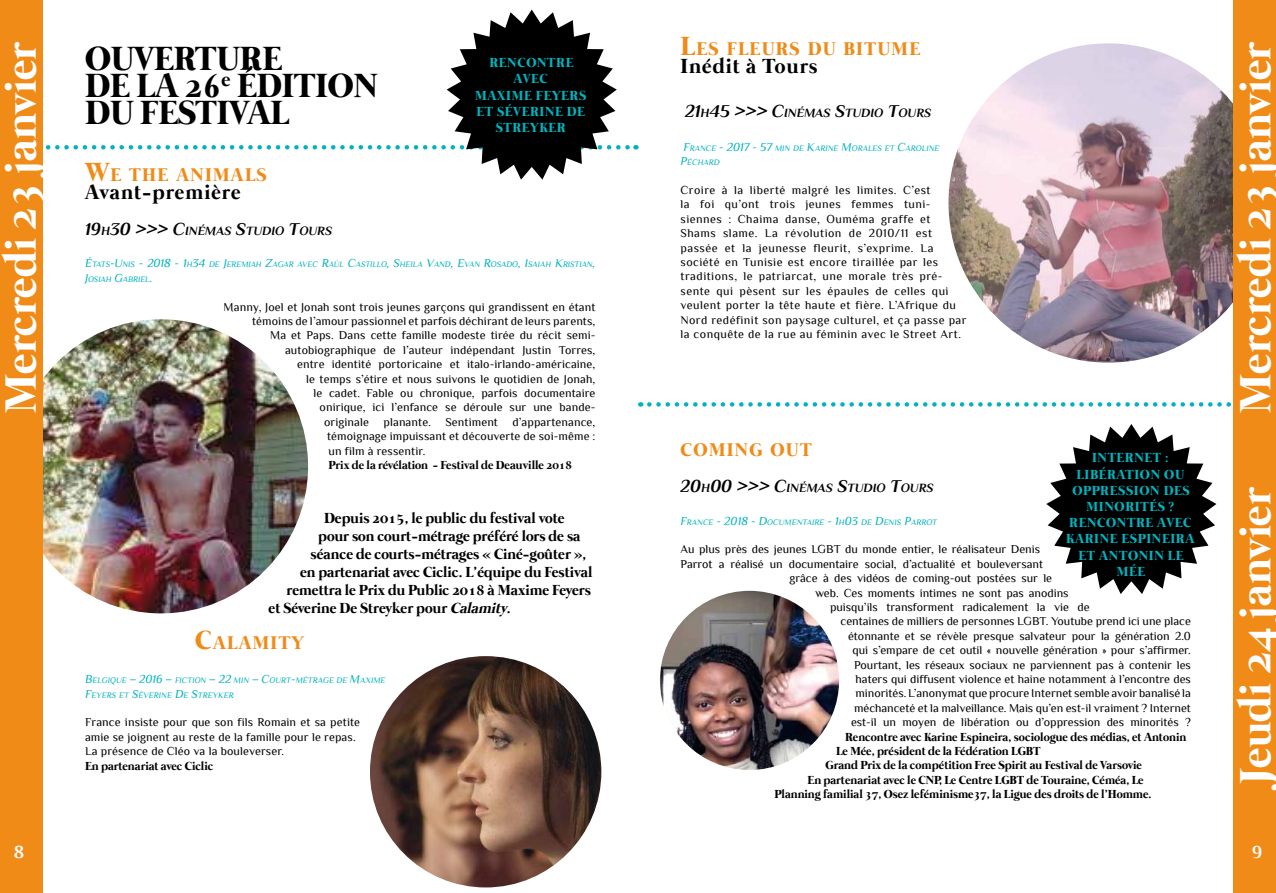
<style>
.page{position:relative;width:1276px;height:893px;background:#fff}
.page>*{position:absolute;margin:0;border:0;box-sizing:border-box;transform-origin:0 0}
.t1{font:700 45px "Mermaid";color:#fff}
.t2{font:700 34.5px/27px "Mermaid";color:#000}
.t3{font:700 21px "Mermaid";letter-spacing:.05em;color:#000}
.t4{font:700 18.9px "Mermaid";letter-spacing:.07em;color:#f08b18}
.t5{font:700 18px "Philosopher";color:#fff}
.t6{font:700 15px "Mermaid";color:#000}
.t7{font:700 13.5px/16.2px "Mermaid";letter-spacing:.05em;color:#02b3be;text-align:center}
.t8{font:italic 700 12.6px "Philosopher";color:#000}
.t9{font:12px/14.4px "Philosopher";letter-spacing:.01em;color:#000}
.t10{font:12px/14.4px "Philosopher";letter-spacing:.04em;color:#000}
.t11{font:700 12px "Mermaid";color:#000}
.t12{font:italic 8.4px/14.4px "Philosopher";letter-spacing:-.005em;color:#02b3be}
.s1{font-size:27px}
.s2{font-size:18px}
.s3{font-size:12px}
.s4{font-style:italic}
</style>
<div class="page">
<svg style="left:649px;top:402px;width:582px;height:5px"></svg>
<img style="left:948px;top:43px;width:319px;height:320px;border-radius:160px">
<img style="left:660px;top:591px;width:179px;height:179px;border-radius:90px">
<img style="left:370px;top:656px;width:231px;height:231px;border-radius:116px">
<div style="left:1233px;top:0;width:43px;height:893px;background:#f08b18"></div>
<img style="left:14px;top:319px;width:294px;height:294px;border-radius:147px">
<svg style="left:45px;top:10px;width:591px;height:170px"></svg>
<div style="left:0;top:0;width:43px;height:893px;background:#f08b18"></div>
<svg style="left:1046px;top:424px;width:170px;height:170px"></svg>
<h1 class="t1" style="left:-5px;top:413px;width:372px;rotate:-90deg">Mercredi 23 janvier</h1>
<h2 class="t2" style="left:85px;top:48px;width:294px">OUVERTURE<br>DE LA 26<sup>e</sup> ÉDITION<br>DU FESTIVAL</h2>
<h3 class="t4" style="left:85px;top:164px;width:182px"><span class="s1">W</span>E THE ANIMALS</h3>
<h3 class="t3" style="left:85px;top:180px;width:157px">Avant-première</h3>
<p class="t8" style="left:85px;top:224px;width:249px"><span class="s2">19</span>H<span class="s2">30 &gt;&gt;&gt; C</span>INÉMAS <span class="s2">S</span>TUDIO <span class="s2">T</span>OURS</p>
<p class="t12" style="left:85px;top:258px;width:512px"><span class="s3">É</span>TATS<span class="s3">-U</span>NIS <span class="s3">- 2018 - 1</span>H<span class="s3">34</span> DE <span class="s3">J</span>EREMIAH <span class="s3">Z</span>AGAR AVEC <span class="s3">R</span>AÙL <span class="s3">C</span>ASTILLO<span class="s3">, S</span>HEILA <span class="s3">V</span>AND<span class="s3">, E</span>VAN <span class="s3">R</span>OSADO<span class="s3">, I</span>SAIAH <span class="s3">K</span>RISTIAN<span class="s3">,<br>J</span>OSIAH <span class="s3">G</span>ABRIEL<span class="s3">.</span></p>
<p class="t9" style="left:224px;top:300px;width:373px">Manny, Joel et Jonah sont trois jeunes garçons qui grandissent en étant</p>
<p class="t9" style="left:252px;top:314px;width:345px">témoins de l’amour passionnel et parfois déchirant de leurs parents,</p>
<p class="t9" style="left:270px;top:328px;width:327px">Ma et Paps. Dans cette famille modeste tirée du récit semi-</p>
<p class="t9" style="left:285px;top:343px;width:312px">autobiographique de l’auteur indépendant Justin Torres,</p>
<p class="t9" style="left:297px;top:357px;width:300px">entre identité portoricaine et italo-irlando-américaine,</p>
<p class="t9" style="left:306px;top:372px;width:291px">le temps s’étire et nous suivons le quotidien de Jonah,</p>
<p class="t9" style="left:314px;top:386px;width:283px">le cadet. Fable ou chronique, parfois documentaire</p>
<p class="t9" style="left:320px;top:400px;width:277px">onirique, ici l’enfance se déroule sur une bande-</p>
<p class="t9" style="left:324px;top:415px;width:273px">originale planante. Sentiment d’appartenance,</p>
<p class="t9" style="left:327px;top:429px;width:270px">témoignage impuissant et découverte de soi-même :</p>
<p class="t9" style="left:328px;top:444px;width:98px">un film à ressentir.</p>
<p class="t11" style="left:328px;top:458px;width:245px">Prix de la révélation - Festival de Deauville 2018</p>
<p class="t7" style="left:475px;top:56px;width:113px">RENCONTRE<br>AVEC<br>MAXIME FEYERS<br>ET SÉVERINE DE<br>STREYKER</p>
<p class="t6" style="left:324px;top:510px;width:242px">Depuis 2015, le public du festival vote</p>
<p class="t6" style="left:318px;top:528px;width:264px">pour son court-métrage préféré lors de sa</p>
<p class="t6" style="left:310px;top:546px;width:277px">séance de courts-métrages « Ciné-goûter »,</p>
<p class="t6" style="left:300px;top:564px;width:294px">en partenariat avec Ciclic. L’équipe du Festival</p>
<p class="t6" style="left:286px;top:582px;width:306px">remettra le Prix du Public 2018 à Maxime Feyers</p>
<p class="t6" style="left:268px;top:600px;width:244px">et Séverine De Streyker pour <span class="s4">Calamity</span>.</p>
<h3 class="t4" style="left:195px;top:632px;width:110px"><span class="s1">C</span>ALAMITY</h3>
<p class="t12" style="left:85px;top:673px;width:302px"><span class="s3">B</span>ELGIQUE <span class="s3">– 2016 –</span> FICTION <span class="s3">– 22</span> MIN <span class="s3">– C</span>OURT<span class="s3">-</span>MÉTRAGE DE <span class="s3">M</span>AXIME<br><span class="s3">F</span>EYERS ET <span class="s3">S</span>ÉVERINE <span class="s3">D</span>E <span class="s3">S</span>TREYKER</p>
<p class="t9" style="left:85px;top:715px;width:276px">France insiste pour que son fils Romain et sa petite amie se joignent au reste de la famille pour le repas.<br>La présence de Cléo va la bouleverser.</p>
<p class="t11" style="left:85px;top:759px;width:130px">En partenariat avec Ciclic</p>
<h3 class="t4" style="left:680px;top:38px;width:241px"><span class="s1">L</span>ES FLEURS DU BITUME</h3>
<h3 class="t3" style="left:680px;top:54px;width:139px">Inédit à Tours</h3>
<p class="t8" style="left:685px;top:106px;width:248px"><span class="s2">21</span>H<span class="s2">45 &gt;&gt;&gt; C</span>INÉMAS <span class="s2">S</span>TUDIO <span class="s2">T</span>OURS</p>
<p class="t12" style="left:680px;top:141px;width:260px;text-indent:3px"><span class="s3">F</span>RANCE <span class="s3">- 2017 - 57</span> MIN DE <span class="s3">K</span>ARINE <span class="s3">M</span>ORALES ET <span class="s3">C</span>AROLINE<br><span class="s3">P</span>ÉCHARD</p>
<p class="t10" style="left:680px;top:183px;width:288px">Croire à la liberté malgré les limites. C’est<br>la foi qu’ont trois jeunes femmes tuni&shy;siennes : Chaima danse, Ouméma graffe et Shams slame. La révolution de 2010/11 est passée et la jeunesse fleurit, s’exprime. La société en Tunisie est encore tiraillée par les traditions, le patriarcat, une morale très pré&shy;sente qui pèsent sur les épaules de celles qui veulent porter la tête haute et fière. L’Afrique du Nord redéfinit son paysage culturel, et ça passe par la conquête de la rue au féminin avec le Street Art.</p>
<h3 class="t4" style="left:680px;top:439px;width:133px">COMING OUT</h3>
<p class="t8" style="left:680px;top:481px;width:254px"><span class="s2">20</span>H<span class="s2">00 &gt;&gt;&gt; C</span>INÉMAS <span class="s2">S</span>TUDIO <span class="s2">T</span>OURS</p>
<p class="t12" style="left:680px;top:515px;width:258px"><span class="s3">F</span>RANCE <span class="s3">- 2018 - D</span>OCUMENTAIRE <span class="s3">- 1</span>H<span class="s3">03</span> DE <span class="s3">D</span>ENIS <span class="s3">P</span>ARROT</p>
<p class="t9" style="left:680px;top:542px;width:361px">Au plus près des jeunes LGBT du monde entier, le réalisateur Denis</p>
<p class="t9" style="left:680px;top:557px;width:364px">Parrot a réalisé un documentaire social, d’actualité et bouleversant</p>
<p class="t9" style="left:789px;top:571px;width:264px">grâce à des vidéos de coming-out postées sur le</p>
<p class="t9" style="left:815px;top:585px;width:255px">web. Ces moments intimes ne sont pas anodins</p>
<p class="t9" style="left:830px;top:600px;width:261px">puisqu’ils transforment radicalement la vie de</p>
<p class="t9" style="left:840px;top:614px;width:352px">centaines de milliers de personnes LGBT. Youtube prend ici une place</p>
<p class="t9" style="left:848px;top:629px;width:344px">étonnante et se révèle presque salvateur pour la génération 2.0</p>
<p class="t9" style="left:852px;top:643px;width:340px">qui s’empare de cet outil « nouvelle génération » pour s’affirmer.</p>
<p class="t9" style="left:854px;top:657px;width:338px">Pourtant, les réseaux sociaux ne parviennent pas à contenir les</p>
<p class="t9" style="left:855px;top:672px;width:337px">haters qui diffusent violence et haine notamment à l’encontre des</p>
<p class="t9" style="left:855px;top:686px;width:337px">minorités. L’anonymat que procure Internet semble avoir banalisé la</p>
<p class="t9" style="left:854px;top:701px;width:338px">méchanceté et la malveillance. Mais qu’en est-il vraiment ? Internet</p>
<p class="t9" style="left:851px;top:715px;width:341px">est-il un moyen de libération ou d’oppression des minorités ?</p>
<p class="t11" style="left:845px;top:730px;width:343px">Rencontre avec Karine Espineira, sociologue des médias, et Antonin</p>
<p class="t11" style="left:836px;top:744px;width:206px">Le Mée, président de la Fédération LGBT</p>
<p class="t11" style="left:825px;top:759px;width:318px">Grand Prix de la compétition Free Spirit au Festival de Varsovie</p>
<p class="t11" style="left:807px;top:773px;width:338px">En partenariat avec le CNP, Le Centre LGBT de Touraine, Céméa, Le</p>
<p class="t11" style="left:774px;top:787px;width:378px">Planning familial 37, Osez leféminisme37, la Ligue des droits de l’Homme.</p>
<p class="t7" style="left:1066px;top:451px;width:130px">INTERNET :<br>LIBÉRATION OU<br>OPPRESSION DES<br>MINORITÉS ?<br>RENCONTRE AVEC<br>KARINE ESPINEIRA<br>ET ANTONIN LE<br>MÉE</p>
<h1 class="t1" style="left:1229px;top:413px;width:372px;rotate:-90deg">Mercredi 23 janvier</h1>
<h1 class="t1" style="left:1229px;top:785px;width:300px;rotate:-90deg">Jeudi 24 janvier</h1>
<h3 class="t5" style="left:14px;top:843px;width:12px">8</h3>
<h3 class="t5" style="left:1252px;top:843px;width:12px">9</h3>
</div>
